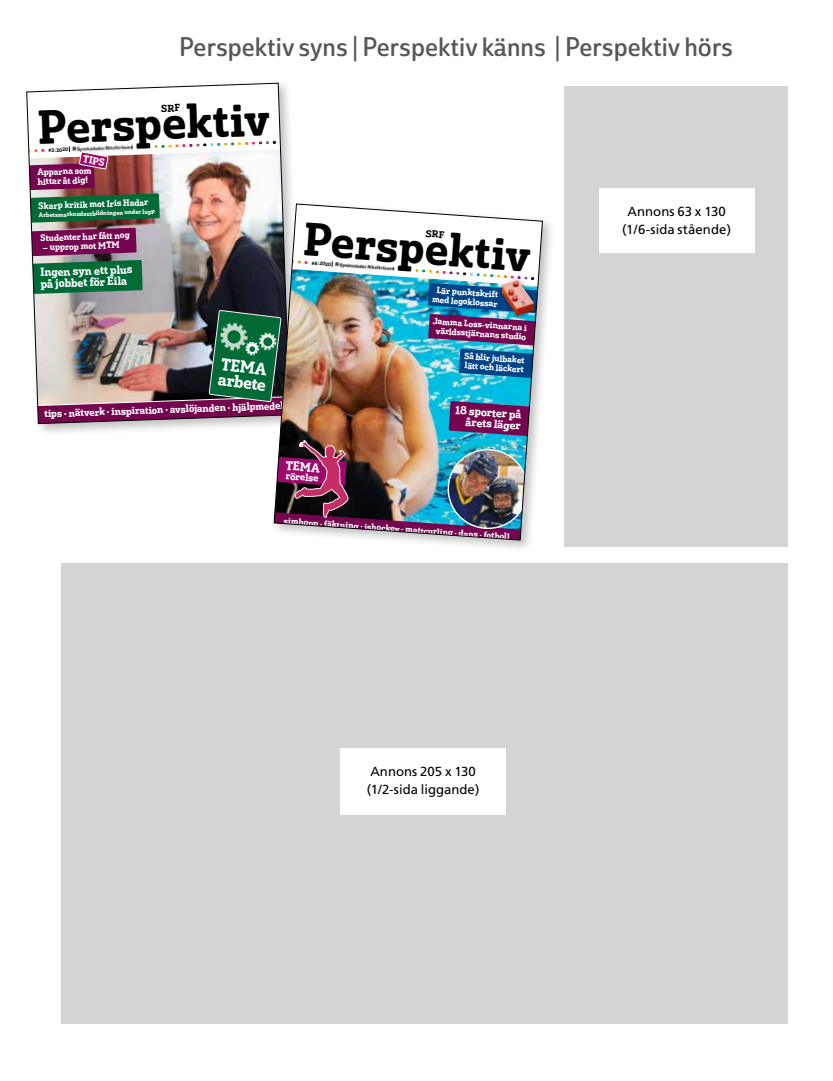
<style>
.page{position:relative;width:833px;height:1081px;background:#fff}
.page>*{position:absolute;margin:0;border:0;box-sizing:border-box;transform-origin:0 0}
.t1{font:46.38px "Solitas Slab Nor Dem";color:#000}
.t2{font:45.5px "Solitas Slab Nor Dem";color:#000}
.t3{font:26.25px "Solitas Nor Reg";color:#575756}
.t4{font:16.75px/15.8px "Solitas Slab Nor Dem";color:#fff}
.t5{font:13.12px/17.5px "Frutiger";color:#000}
.t6{font:12.38px "Solitas Slab Nor Dem";color:#fff}
.t7{font:11.62px/11.4px "Solitas Slab Nor Dem";color:#fff}
.t8{font:11.38px/11.1px "Solitas Slab Nor Dem";color:#fff;text-align:right}
.t9{font:10.38px "Solitas Slab Nor Dem";color:#fff}
.t10{font:10.25px "Solitas Slab Nor Dem";color:#fff}
.t11{font:10px "Solitas Slab Nor Dem";color:#fff}
.t12{font:9px/9.5px "Solitas Slab Nor Dem";color:#fff}
.t13{font:8.88px/9.2px "Solitas Slab Nor Dem";color:#fff;text-align:center}
.t14{font:6.25px "Solitas Slab Nor Dem";color:#fff}
.t15{font:4.88px "Solitas Slab Nor Dem";color:#000}
.t16{font:4.75px "Solitas Slab Nor Dem";color:#000}
.s1{font-family:"Solitas Slab Nor Bol"}
.s2{color:#760550}
</style>
<div class="page">
<div style="left:61px;top:563px;width:727px;height:461px;background:#d4d4d4"></div>
<div style="left:340px;top:748px;width:166px;height:67px;background:#fff"></div>
<div style="left:564px;top:86px;width:224px;height:460px;background:#d4d4d4"></div>
<div style="left:599px;top:188px;width:155px;height:65px;background:#fff"></div>
<svg style="left:26px;top:82px;width:263px;height:59px"></svg>
<div style="left:270px;top:200px;width:285px;height:353px;background:#000;opacity:.25"></div>
<svg style="left:161px;top:104px;width:19px;height:8px"></svg>
<img style="left:27px;top:141px;width:515px;height:399px">
<h3 class="t3" style="left:179px;top:31px;width:555px">Perspektiv syns | Perspektiv känns | Perspektiv hörs</h3>
<h1 class="t1" style="left:37px;top:97px;width:234px;rotate:-2deg">Perspektiv</h1>
<p class="t15" style="left:48px;top:147px;width:21px;rotate:-2deg">#3:2020</p>
<p class="t10" style="left:85px;top:152px;width:23px;rotate:11deg">TIPS</p>
<p class="t12" style="left:38px;top:201px;width:111px;rotate:-2deg">Skarp kritik mot Iris Hadar</p>
<p class="t14" style="left:39px;top:211px;width:118px;rotate:-2deg">Arbetsmarknadsutbildningen under lupp</p>
<p class="t12" style="left:37px;top:167px;width:56px;rotate:-2deg">Apparna som hittar åt dig!</p>
<p class="t12" style="left:40px;top:233px;width:91px;rotate:-2deg">Studenter har fått nog</p>
<p class="t12" style="left:42px;top:243px;width:79px;rotate:-2deg">– upprop mot MTM</p>
<h3 class="t7" style="left:40px;top:267px;width:94px;rotate:-2deg">Ingen syn ett plus på jobbet för Eila</h3>
<h3 class="t4" style="left:221px;top:356px;width:50px;rotate:7deg">TEMA arbete</h3>
<p class="t9" style="left:44px;top:407px;width:241px;rotate:-2deg">tips <span class="s1">·</span> nätverk <span class="s1">·</span> inspiration <span class="s1">·</span> avslöjanden <span class="s1">·</span> hjälpmedel</p>
<h2 class="t2" style="left:305px;top:210px;width:229px;rotate:4deg">Perspektiv</h2>
<p class="t16" style="left:312px;top:260px;width:21px;rotate:4deg">#6:2020</p>
<p class="t13" style="left:433px;top:285px;width:67px;rotate:4deg">Lär punktskrift med legoklossar</p>
<p class="t13" style="left:433px;top:316px;width:96px;rotate:4deg">Jamma Loss-vinnarna i världsstjärnans studio</p>
<p class="t13" style="left:464px;top:351px;width:62px;text-align:left;rotate:4deg">Så blir julbaket lätt och läckert</p>
<p class="t8" style="left:456px;top:405px;width:67px;rotate:4deg">18 sporter på årets läger</p>
<h3 class="t6" style="left:286px;top:457px;width:36px;rotate:4deg">TEMA</h3>
<p class="t11" style="left:286px;top:469px;width:34px;rotate:4deg">rörelse</p>
<p class="t13" style="left:284px;top:516px;width:228px;rotate:4deg">simhopp · <span class="s2">fäktning</span> · ishockey · mattcurling · dans · fotboll</p>
<h3 class="t5" style="left:367px;top:763px;width:114px">Annons 205 x 130 (1/2-sida liggande)</h3>
<h3 class="t5" style="left:622px;top:203px;width:110px;text-align:center">Annons 63 x 130 (1/6-sida stående)</h3>
</div>
